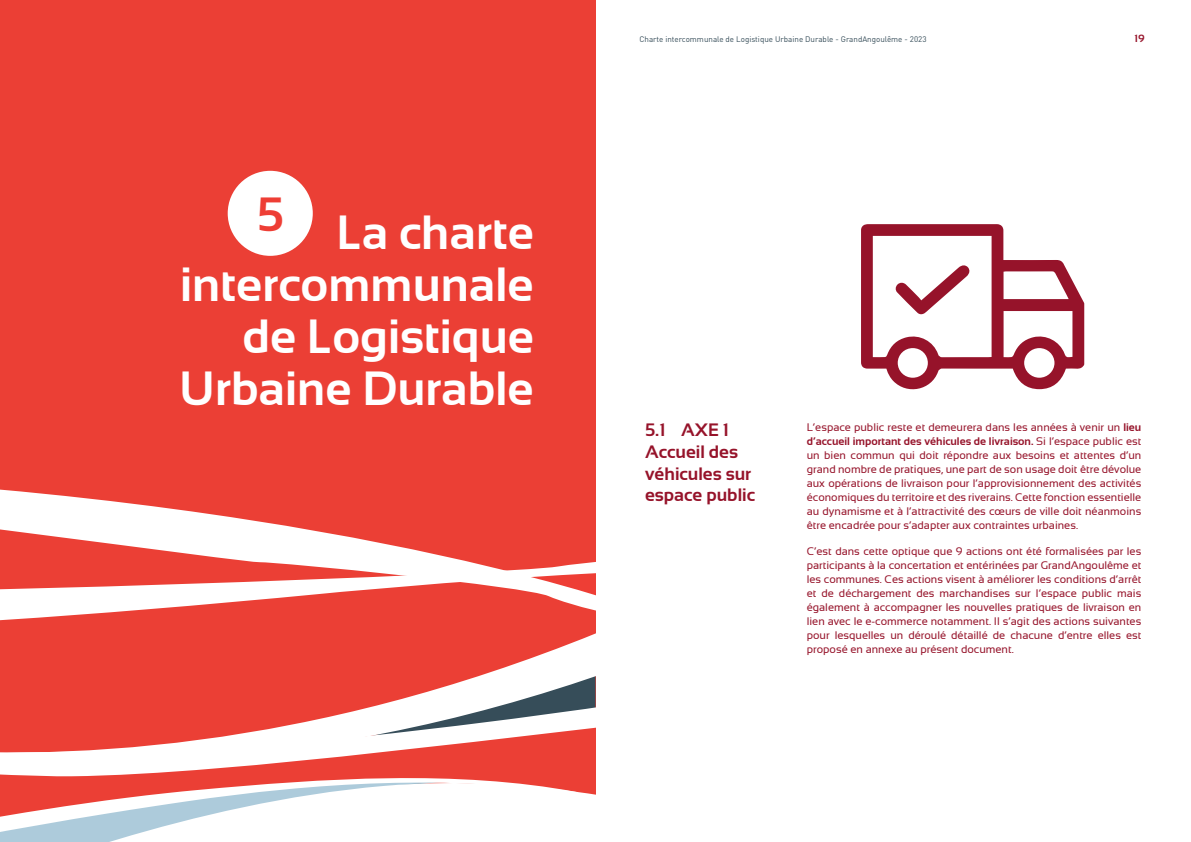
<style>
.page{position:relative;width:1191px;height:842px;background:#fff}
.page>*{position:absolute;margin:0;border:0;box-sizing:border-box;transform-origin:0 0}
.t1{font:700 48px/52px "Sansation";color:#fff;text-align:right}
.None-2{font:700 48px "Sansation";color:#ee3e35}
.T2{font:700 18px/21.6px "Sansation";color:#96132a}
.Chapô{font:11px/14px "Sansation";color:#96132a;text-align:justify}
.body{font:700 10.5px "Sansation";color:#96132a}
.body-2{font:8px "DIN Pro";color:#364d59}
.s1{font-weight:700}
</style>
<div class="page">
<div style="left:0;top:0;width:595px;height:420px;background:#eb3f35"></div>
<svg style="left:0;top:420px;width:595px;height:353px;fill:#eb3f35"></svg>
<svg style="left:0;top:773px;width:595px;height:22px;fill:#eb3f35"></svg>
<svg style="left:0;top:778px;width:457px;height:64px"></svg>
<div style="left:228px;top:171px;width:85px;height:85px;background:#fff;border-radius:50%"></div>
<svg style="left:861px;top:224px;width:224px;height:166px"></svg>
<p class="None-2" style="left:257px;top:187px;width:29px">5</p>
<p class="t1" style="left:179px;top:206px;width:356px">La charte intercommunale de Logistique<br>Urbaine Durable</p>
<p class="body-2" style="left:639px;top:34px;width:289px">Charte intercommunale de Logistique Urbaine Durable - GrandAngoulême - 2023</p>
<p class="body" style="left:1134px;top:33px;width:11px">19</p>
<p class="T2" style="left:645px;top:419px;width:111px">5.1 AXE 1<br>Accueil des véhicules sur espace public</p>
<p class="Chapô" style="left:806px;top:420px;width:336px">L’espace public reste et demeurera dans les années à venir un <span class="s1">lieu d’accueil important des véhicules de livraison.</span> Si l’espace public est un bien commun qui doit répondre aux besoins et attentes d’un grand nombre de pratiques, une part de son usage doit être dévolue aux opérations de livraison pour l’approvisionnement des activités économiques du territoire et des riverains. Cette fonction essentielle au dynamisme et à l’attractivité des cœurs de ville doit néanmoins être encadrée pour s’adapter aux contraintes urbaines.</p>
<p class="Chapô" style="left:806px;top:544px;width:336px">C’est dans cette optique que 9 actions ont été formalisées par les participants à la concertation et entérinées par GrandAngoulême et les communes. Ces actions visent à améliorer les conditions d’arrêt et de déchargement des marchandises sur l’espace public mais également à accompagner les nouvelles pratiques de livraison en lien avec le e-commerce notamment. Il s’agit des actions suivantes pour lesquelles un déroulé détaillé de chacune d’entre elles est proposé en annexe au présent document.</p>
</div>
